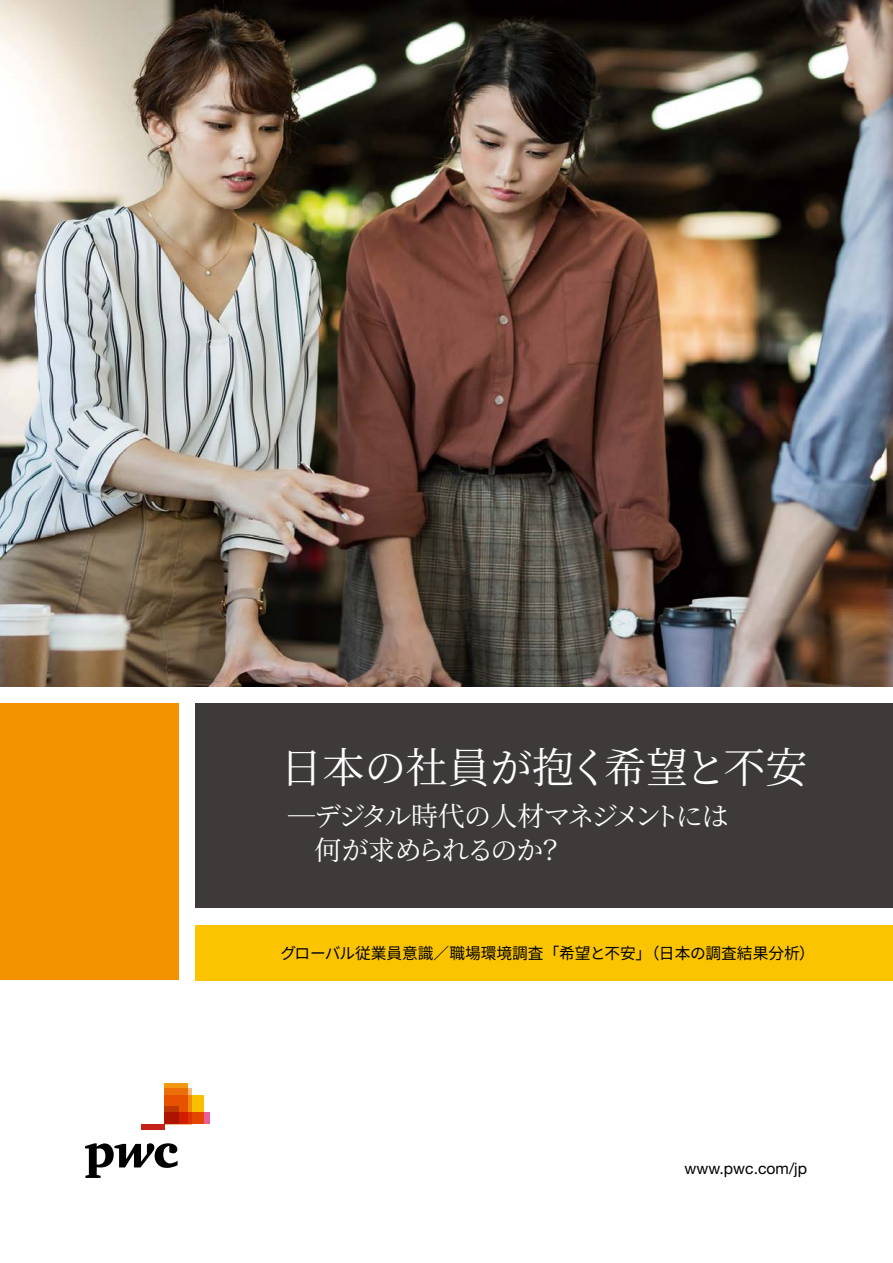
<style>
.page{position:relative;width:893px;height:1263px;background:#fff}
.page>*{position:absolute;margin:0;border:0;box-sizing:border-box;transform-origin:0 0}
.t1{font:42px "Noto Serif CJ Kjp";letter-spacing:-.01em;color:#fff}
.t2{font:27px/34.5px "Noto Serif CJ Kjp";letter-spacing:-.08em;color:#fff}
.t3{font:15.75px "Noto Sans CJ Kjp";color:#000}
.t4{font:15.75px "Helvetica Neue LT Std";color:#000}
</style>
<div class="page">
<img style="left:0;top:0;width:893px;height:687px">
<div style="left:164px;top:1095px;width:40px;height:29px;background:#fabf00"></div>
<svg style="left:192px;top:1112px;width:17px;height:12px"></svg>
<svg style="left:187px;top:1088px;width:5px;height:36px"></svg>
<svg style="left:164px;top:1083px;width:23px;height:41px"></svg>
<svg style="left:164px;top:1107px;width:15px;height:17px"></svg>
<div style="left:141px;top:1124px;width:23px;height:6px;background:#c72218"></div>
<svg style="left:85px;top:1143px;width:93px;height:35px"></svg>
<div style="left:196px;top:704px;width:697px;height:204px;background:#3e3a39"></div>
<div style="left:196px;top:925px;width:697px;height:55px;background:#fbc400"></div>
<div style="left:0;top:704px;width:179px;height:276px;background:#f39300"></div>
<h1 class="t1" style="left:281px;top:744px;width:528px">日本の社員が抱く希望と不安</h1>
<h2 class="t2" style="left:314px;top:799px;width:416px;text-indent:-26px">―デジタル時代の人材マネジメントには何が求められるのか？</h2>
<p class="t3" style="left:280px;top:944px;width:536px">グローバル従業員意識／職場環境調査「希望と不安」（日本の調査結果分析）</p>
<p class="t4" style="left:685px;top:1159px;width:124px">www.pwc.com/jp</p>
</div>
